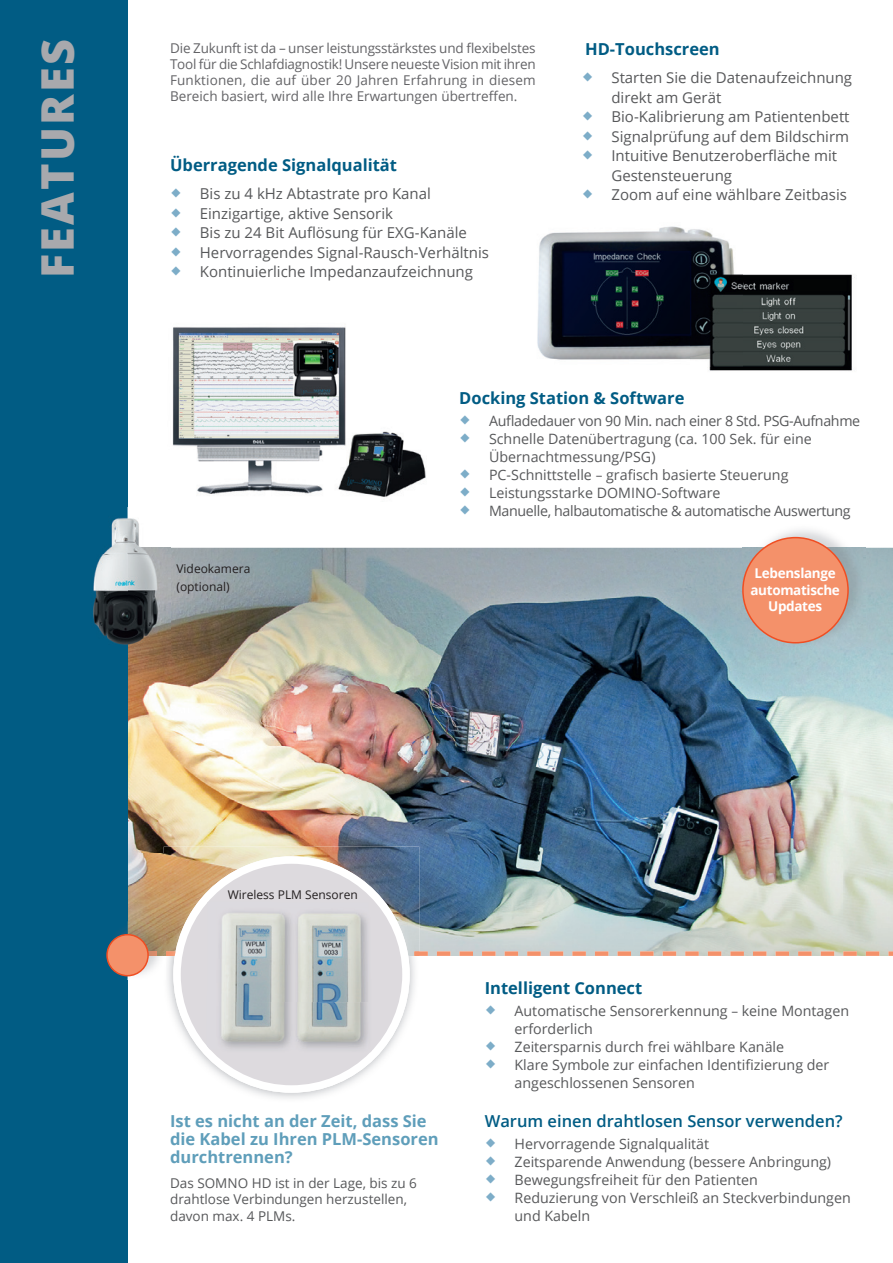
<style>
.page{position:relative;width:893px;height:1263px;background:#fff}
.page>*{position:absolute;margin:0;border:0;box-sizing:border-box;transform-origin:0 0}
.t1{font:800 45px "Open Sans";letter-spacing:.05em;color:#a8a9ad}
.t2{font:700 16.5px "Open Sans";color:#015c84}
.t3{font:700 16.5px/18px "Open Sans";color:#5f9eba}
.t4{font:600 16.5px "Open Sans";color:#015c84}
.t5{font:15px/19.5px "Open Sans";color:#57585a}
.t6{font:14.25px/18px "Open Sans";color:#57585a}
.t7{font:13.5px/16.2px "Open Sans";color:#636366;text-align:justify}
.t8{font:13.5px/16.5px "Open Sans";color:#57585a}
.t9{font:700 13.5px/16.2px "Open Sans";letter-spacing:-.025em;color:#fff;text-align:center}
.t10{font:12px/18px "Open Sans";color:#231f20}
.s1{font-size:13.5px;color:#636366}
</style>
<div class="page">
<div style="left:0;top:0;width:128px;height:1263px;background:#015c84"></div>
<img style="left:172px;top:327px;width:254px;height:170px">
<svg style="left:742px;top:537px;width:107px;height:11px"></svg>
<img style="left:128px;top:548px;width:765px;height:408px">
<img style="left:121px;top:921px;width:43px;height:13px">
<img style="left:164px;top:847px;width:255px;height:252px">
<svg style="left:106px;top:934px;width:773px;height:46px"></svg>
<img style="left:164px;top:921px;width:1px;height:35px">
<div style="left:173px;top:856px;width:237px;height:237px;background:#fff;border-radius:50%"></div>
<div style="left:181px;top:864px;width:221px;height:221px;background:#dddade;border-radius:50%"></div>
<img style="left:220px;top:912px;width:148px;height:137px">
<img style="left:537px;top:226px;width:197px;height:134px">
<img style="left:709px;top:274px;width:146px;height:97px">
<img style="left:691px;top:263px;width:51px;height:103px">
<img style="left:93px;top:507px;width:77px;height:147px">
<h1 class="t1" style="left:23px;top:278px;width:241px;rotate:-90deg">FEATURES</h1>
<p class="t7" style="left:170px;top:40px;width:367px">Die Zukunft ist da – unser leistungsstärkstes und flexibelstes Tool für die Schlafdiagnostik! Unsere neueste Vision mit ihren Funktionen, die auf über 20 Jahren Erfahrung in diesem Bereich basiert, wird alle Ihre Erwartungen übertreffen.</p>
<p class="t2" style="left:170px;top:154px;width:228px">Überragende Signalqualität</p>
<p class="t5" style="left:200px;top:184px;width:291px">Bis zu 4 kHz Abtastrate pro Kanal Einzigartige, aktive Sensorik<br>Bis zu 24 Bit Auflösung für EXG-Kanäle Hervorragendes Signal-Rausch-Verhältnis Kontinuierliche Impedanzaufzeichnung</p>
<p class="t2" style="left:585px;top:38px;width:136px">HD-Touchscreen</p>
<p class="t5" style="left:611px;top:68px;width:242px">Starten Sie die Datenaufzeichnung direkt am Gerät<br>Bio-Kalibrierung am Patientenbett<br>Signalprüfung auf dem Bildschirm<br>Intuitive Benutzeroberfläche mit<br>Gestensteuerung<br>Zoom auf eine wählbare Zeitbasis</p>
<p class="t10" style="left:176px;top:559px;width:75px">Videokamera (optional)</p>
<p class="t2" style="left:459px;top:386px;width:227px">Docking Station &amp; Software</p>
<p class="t6" style="left:489px;top:411px;width:373px">Aufladedauer von 90 Min. nach einer 8 Std. PSG-Aufnahme Schnelle Datenübertragung (ca. 100 Sek. für eine Übernachtmessung/PSG)<br>PC-Schnittstelle <span class="s1">–</span> grafisch basierte Steuerung Leistungsstarke DOMINO-Software<br>Manuelle, halbautomatische &amp; automatische Auswertung</p>
<p class="t9" style="left:750px;top:565px;width:91px">Lebenslange automatische<br>Updates</p>
<p class="t10" style="left:228px;top:885px;width:132px">Wireless PLM Sensoren</p>
<p class="t3" style="left:170px;top:1111px;width:270px">Ist es nicht an der Zeit, dass Sie die Kabel zu Ihren PLM-Sensoren durchtrennen?</p>
<p class="t8" style="left:170px;top:1174px;width:248px">Das SOMNO HD ist in der Lage, bis zu 6 drahtlose Verbindungen herzustellen, davon max. 4 PLMs.</p>
<p class="t2" style="left:485px;top:976px;width:159px">Intelligent Connect</p>
<p class="t6" style="left:514px;top:1001px;width:336px">Automatische Sensorerkennung <span class="s1">–</span> keine Montagen erforderlich<br>Zeitersparnis durch frei wählbare Kanäle<br>Klare Symbole zur einfachen Identifizierung der angeschlossenen Sensoren</p>
<p class="t4" style="left:485px;top:1109px;width:359px">Warum einen drahtlosen Sensor verwenden?</p>
<p class="t6" style="left:514px;top:1134px;width:338px">Hervorragende Signalqualität<br>Zeitsparende Anwendung (bessere Anbringung)<br>Bewegungsfreiheit für den Patienten<br>Reduzierung von Verschleiß an Steckverbindungen und Kabeln</p>
</div>
